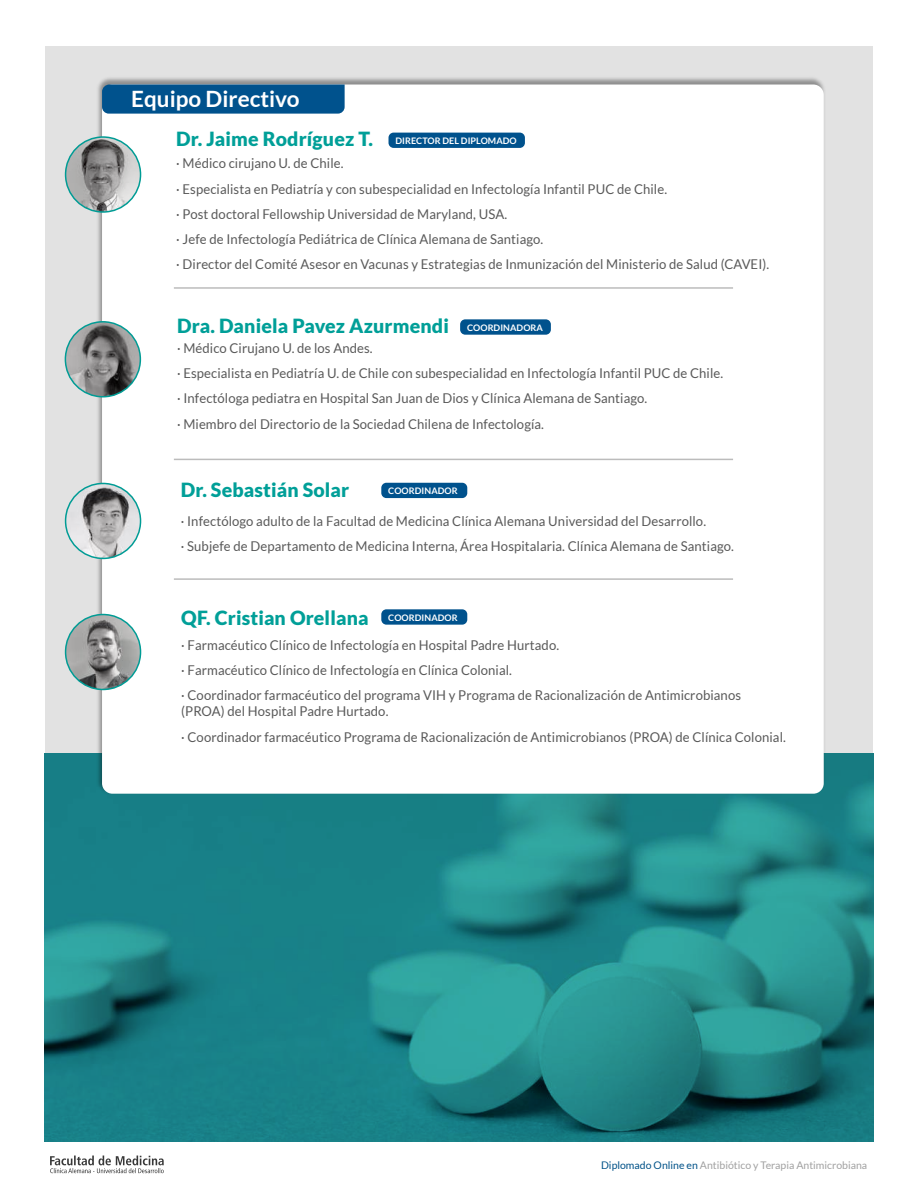
<style>
.page{position:relative;width:918px;height:1188px;background:#fff}
.page>*{position:absolute;margin:0;border:0;box-sizing:border-box;transform-origin:0 0}
.t1{font:700 22.5px "Lato";color:#fff}
.t2{font:900 19.5px "Lato";letter-spacing:.005em;color:#009f98}
.t3{font:13.5px/25.2px "Lato";letter-spacing:.005em;color:#595959}
.t4{font:10.5px "Lato";color:#a1a1a1}
.t5{font:700 9px "Lato";letter-spacing:.005em;color:#fff}
.s1{color:#005288}
</style>
<div class="page">
<div style="left:45px;top:46px;width:828px;height:1096px;background:#e2e2e2"></div>
<svg style="left:45px;top:753px;width:828px;height:389px;background:#1d8487"></svg>
<svg style="left:50px;top:1156px;width:114px;height:17px"></svg>
<img style="left:94px;top:78px;width:734px;height:718px">
<div style="left:102px;top:85px;width:722px;height:709px;background:#fff;border-radius:10px"></div>
<div style="left:102px;top:85px;width:243px;height:29px;background:#00528d"></div>
<svg style="left:66px;top:137px;width:75px;height:75px"></svg>
<div style="left:65px;top:136px;width:76px;height:77px;border:2px solid #009c95;border-radius:50%"></div>
<div style="left:389px;top:133px;width:136px;height:15px;background:#00528d;border-radius:5px"></div>
<svg style="left:65px;top:322px;width:75px;height:74px"></svg>
<div style="left:65px;top:321px;width:76px;height:77px;border:2px solid #009c95;border-radius:50%"></div>
<div style="left:460px;top:319px;width:91px;height:16px;background:#00528d;border-radius:5px"></div>
<svg style="left:66px;top:483px;width:75px;height:75px"></svg>
<div style="left:65px;top:483px;width:76px;height:76px;border:2px solid #009c95;border-radius:50%"></div>
<div style="left:381px;top:483px;width:86px;height:15px;background:#00528d;border-radius:5px"></div>
<svg style="left:66px;top:615px;width:75px;height:75px"></svg>
<div style="left:65px;top:614px;width:76px;height:76px;border:2px solid #009c95;border-radius:50%"></div>
<div style="left:381px;top:609px;width:86px;height:16px;background:#00528d;border-radius:5px"></div>
<hr style="left:174px;top:287px;width:559px;height:2px;background:#bcbcbc">
<hr style="left:174px;top:459px;width:559px;height:1px;background:#bcbcbc">
<hr style="left:174px;top:578px;width:559px;height:2px;background:#bcbcbc">
<h1 class="t1" style="left:131px;top:86px;width:170px">Equipo Directivo</h1>
<h2 class="t2" style="left:176px;top:127px;width:198px">Dr. Jaime Rodríguez T.</h2>
<p class="t3" style="left:176px;top:151px;width:594px">· Médico cirujano U. de Chile.<br>· Especialista en Pediatría y con subespecialidad en Infectología Infantil PUC de Chile.<br>· Post doctoral Fellowship Universidad de Maryland, USA.<br>· Jefe de Infectología Pediátrica de Clínica Alemana de Santiago.<br>· Director del Comité Asesor en Vacunas y Estrategias de Inmunización del Ministerio de Salud (CAVEI).</p>
<p class="t5" style="left:395px;top:135px;width:123px">DIRECTOR DEL DIPLOMADO</p>
<h2 class="t2" style="left:177px;top:314px;width:273px">Dra. Daniela Pavez Azurmendi</h2>
<p class="t3" style="left:177px;top:335px;width:548px">· Médico Cirujano U. de los Andes.<br>· Especialista en Pediatría U. de Chile con subespecialidad en Infectología Infantil PUC de Chile. · Infectóloga pediatra en Hospital San Juan de Dios y Clínica Alemana de Santiago.<br>· Miembro del Directorio de la Sociedad Chilena de Infectología.</p>
<p class="t5" style="left:467px;top:322px;width:77px">COORDINADORA</p>
<h2 class="t2" style="left:181px;top:479px;width:170px">Dr. Sebastián Solar</h2>
<p class="t3" style="left:181px;top:508px;width:555px">· Infectólogo adulto de la Facultad de Medicina Clínica Alemana Universidad del Desarrollo.<br>· Subjefe de Departamento de Medicina Interna, Área Hospitalaria. Clínica Alemana de Santiago.</p>
<p class="t5" style="left:388px;top:485px;width:71px">COORDINADOR</p>
<h2 class="t2" style="left:181px;top:606px;width:189px">QF. Cristian Orellana</h2>
<p class="t3" style="left:181px;top:632px;width:561px">· Farmacéutico Clínico de Infectología en Hospital Padre Hurtado.<br>· Farmacéutico Clínico de Infectología en Clínica Colonial.<br>· Coordinador farmacéutico del programa VIH y Programa de Racionalización de Antimicrobianos</p>
<p class="t3" style="left:181px;top:699px;width:606px">(PROA) del Hospital Padre Hurtado.<br>· Coordinador farmacéutico Programa de Racionalización de Antimicrobianos (PROA) de Clínica Colonial.</p>
<p class="t5" style="left:388px;top:612px;width:71px">COORDINADOR</p>
<p class="t4" style="left:601px;top:1160px;width:268px"><span class="s1">Diplomado Online en</span> Antibiótico y Terapia Antimicrobiana</p>
</div>
